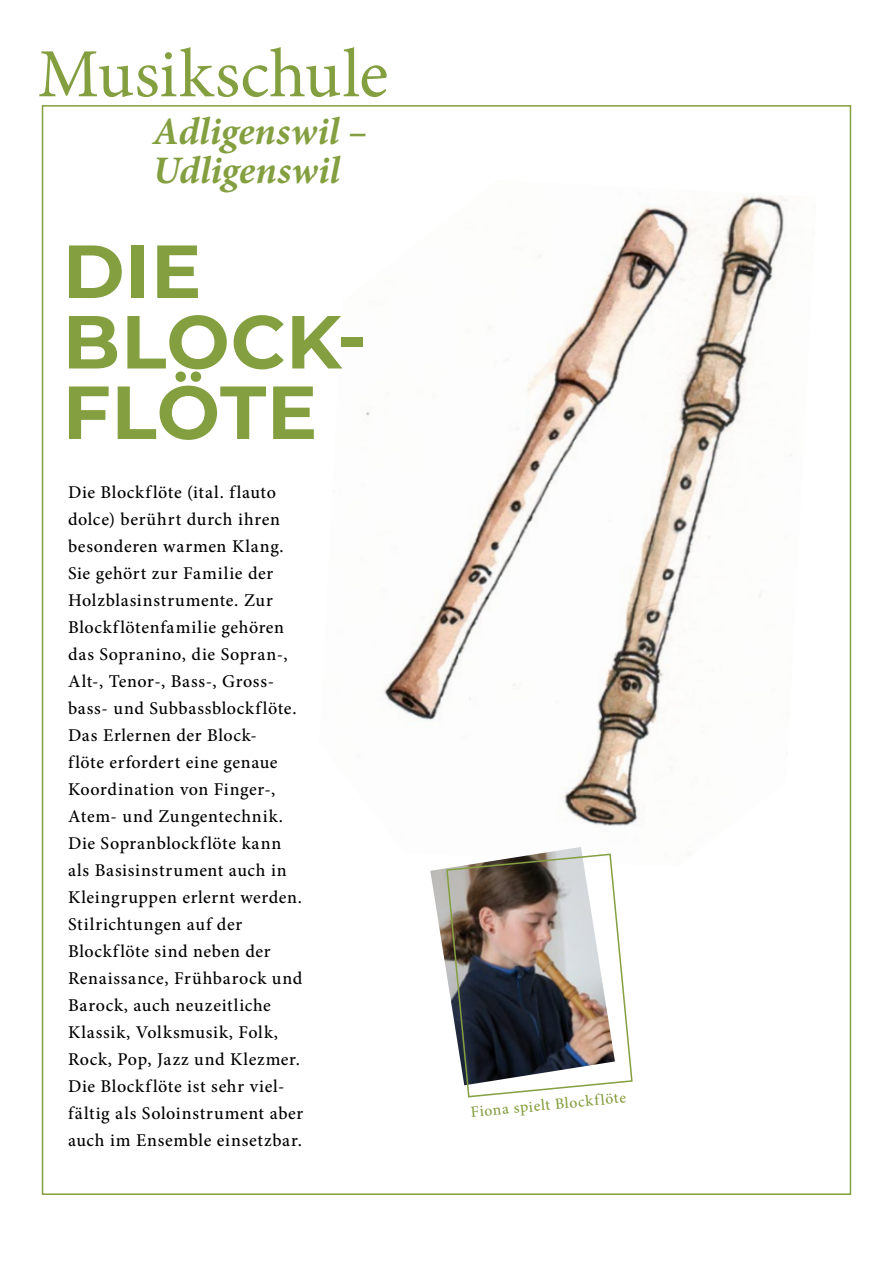
<style>
.page{position:relative;width:893px;height:1263px;background:#fff}
.page>*{position:absolute;margin:0;border:0;box-sizing:border-box;transform-origin:0 0}
.t1{font:700 75px/70.5px "Montserrat";letter-spacing:.01em;color:#849f40}
.t2{font:69px "Minion Pro";color:#849f40}
.t3{font:italic 700 39px/39px "Minion Pro";letter-spacing:-.005em;color:#849f40}
.t4{font:500 18px/27px "Minion Pro";letter-spacing:.035em;color:#000}
.t5{font:500 15.6px "Minion Pro";color:#849f40}
</style>
<div class="page">
<img style="left:366px;top:195px;width:422px;height:660px">
<img style="left:430px;top:847px;width:185px;height:116px">
<img style="left:445px;top:853px;width:188px;height:245px">
<h2 class="t2" style="left:38px;top:28px;width:352px">Musikschule</h2>
<h3 class="t3" style="left:153px;top:111px;width:216px">Adligenswil –<br>Udligenswil</h3>
<h1 class="t1" style="left:63px;top:232px;width:306px">DIE<br>BLOCK-<br>FLÖTE</h1>
<p class="t4" style="left:68px;top:479px;width:237px">Die Blockflöte (ital. flauto dolce) berührt durch ihren besonderen warmen Klang.<br>Sie gehört zur Familie der<br>Holzblasinstrumente. Zur<br>Blockflötenfamilie gehören das Sopranino, die Sopran-,<br>Alt-, Tenor-, Bass-, Gross&shy;bass- und Subbassblockflöte.<br>Das Erlernen der Block-<br>flöte erfordert eine genaue<br>Koordination von Finger-,<br>Atem- und Zungentechnik.<br>Die Sopranblockflöte kann als Basisinstrument auch in<br>Kleingruppen erlernt werden.<br>Stilrichtungen auf der<br>Blockflöte sind neben der<br>Renaissance, Frühbarock und<br>Barock, auch neuzeitliche<br>Klassik, Volksmusik, Folk,<br>Rock, Pop, Jazz und Klezmer.<br>Die Blockflöte ist sehr viel&shy;fältig als Soloinstrument aber auch im Ensemble einsetzbar.</p>
<p class="t5" style="left:470px;top:1101px;width:157px;rotate:-5deg">Fiona spielt Blockflöte</p>
</div>
